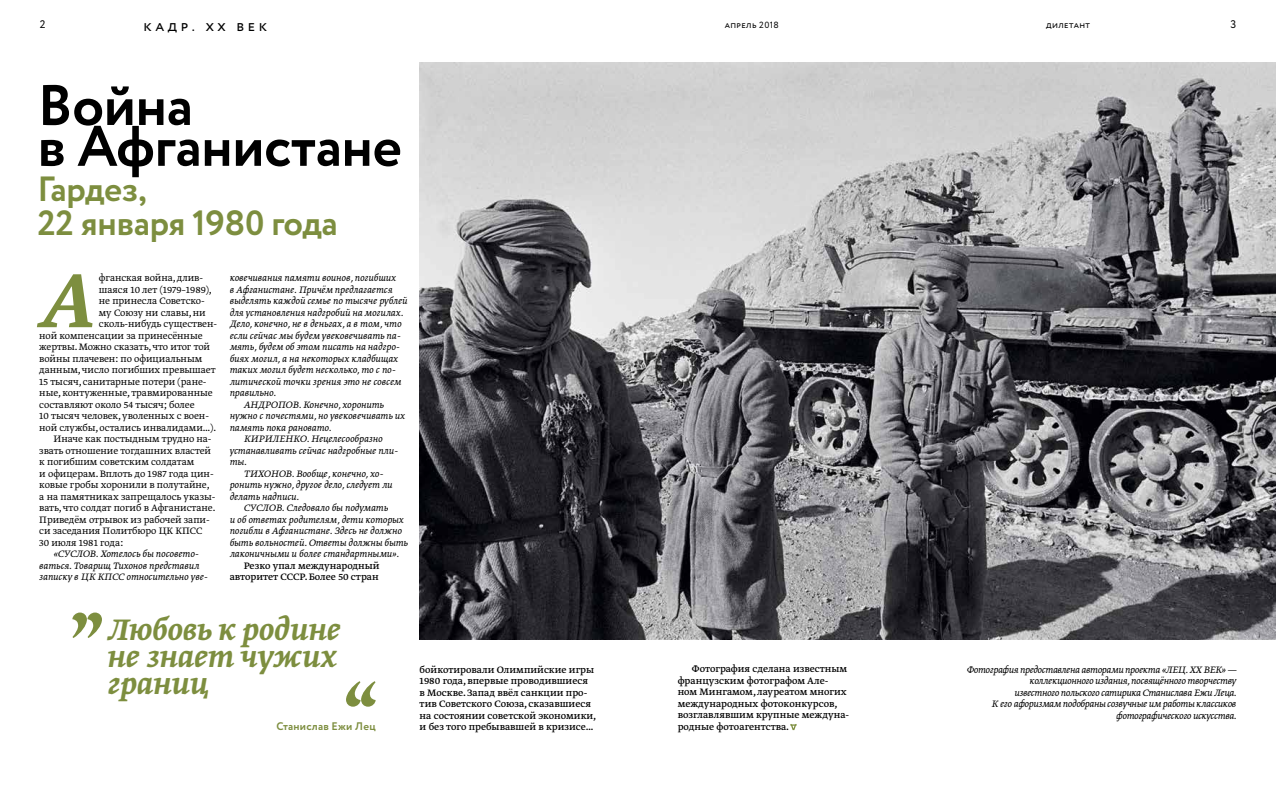
<style>
.page{position:relative;width:1276px;height:786px;background:#fff}
.page>*{position:absolute;margin:0;border:0;box-sizing:border-box;transform-origin:0 0}
.t1{font:italic 500 89.9px "Greta Text Pro";color:#7d8e3f}
.t2{font:700 57px/40.8px "Circe";letter-spacing:-.01em;color:#000}
.t3{font:italic 500 35px/26.6px "Greta Text Pro";letter-spacing:-.01em;color:#7d8e3f;text-align:justify}
.t4{font:700 35px/34.5px "Circe";letter-spacing:-.01em;color:#7d8e3f}
.t5{font:15px "Circe";letter-spacing:.24em;color:#000}
.t6{font:italic 300 11px/11.5px "Greta Text Pro";color:#000}
.t7{font:300 11px "Greta Text Pro";color:#000}
.t8{font:11px/11.5px "Greta Text Pro";color:#000}
.t9{font:italic 300 11px/11.5px "Greta Text Pro";letter-spacing:-.025em;color:#000;text-align:right}
.t10{font:700 11px "Circe";letter-spacing:.02em;color:#7d8e3f}
.t11{font:11px "Circe";color:#000}
.t12{font:9px "Circe";letter-spacing:.04em;color:#000}
</style>
<div class="page">
<svg style="left:790px;top:724px;width:6px;height:5px"></svg>
<img style="left:420px;top:62px;width:856px;height:576px">
<svg style="left:72px;top:612px;width:30px;height:25px"></svg>
<svg style="left:346px;top:681px;width:29px;height:25px"></svg>
<p class="t11" style="left:40px;top:17px;width:7px">2</p>
<h3 class="t5" style="left:144px;top:16px;width:125px">кадр. хх век</h3>
<p class="t12" style="left:725px;top:19px;width:56px">апрель 2018</p>
<p class="t12" style="left:1046px;top:19px;width:45px">дилетант</p>
<p class="t11" style="left:1230px;top:17px;width:7px">3</p>
<h2 class="t2" style="left:38px;top:88px;width:366px">Война<br>в Афганистане</h2>
<h3 class="t4" style="left:38px;top:173px;width:302px">Гардез,<br>22 января 1980 года</h3>
<h1 class="t1" style="left:39px;top:243px;width:54px">А</h1>
<p class="t7" style="left:99px;top:271px;width:106px">фганская война, длив-</p>
<p class="t7" style="left:99px;top:282px;width:114px">шаяся 10 лет (1979–1989),</p>
<p class="t7" style="left:99px;top:294px;width:107px">не принесла Советско-</p>
<p class="t7" style="left:99px;top:305px;width:108px">му Союзу ни славы, ни</p>
<p class="t7" style="left:99px;top:317px;width:120px">сколь-нибудь существен-</p>
<p class="t7" style="left:39px;top:328px;width:165px">ной компенсации за принесённые</p>
<p class="t7" style="left:39px;top:340px;width:172px">жертвы. Можно сказать, что итог той</p>
<p class="t7" style="left:39px;top:351px;width:164px">войны плачевен: по официальным</p>
<p class="t7" style="left:39px;top:363px;width:178px">данным, число погибших превышает</p>
<p class="t7" style="left:39px;top:374px;width:169px">15 тысяч, санитарные потери (ране-</p>
<p class="t7" style="left:39px;top:386px;width:175px">ные, контуженные, травмированные</p>
<p class="t7" style="left:39px;top:397px;width:157px">составляют около 54 тысяч; более</p>
<p class="t7" style="left:39px;top:409px;width:171px">10 тысяч человек, уволенных с воен-</p>
<p class="t7" style="left:39px;top:420px;width:178px">ной службы, остались инвалидами…).</p>
<p class="t7" style="left:53px;top:432px;width:160px">Иначе как постыдным трудно на-</p>
<p class="t7" style="left:39px;top:443px;width:173px">звать отношение тогдашних властей</p>
<p class="t7" style="left:39px;top:455px;width:156px">к погибшим советским солдатам</p>
<p class="t7" style="left:39px;top:466px;width:176px">и офицерам. Вплоть до 1987 года цин-</p>
<p class="t7" style="left:39px;top:478px;width:172px">ковые гробы хоронили в полутайне,</p>
<p class="t7" style="left:39px;top:489px;width:178px">а на памятниках запрещалось указы-</p>
<p class="t7" style="left:39px;top:501px;width:178px">вать, что солдат погиб в Афганистане.</p>
<p class="t7" style="left:39px;top:512px;width:172px">Приведём отрывок из рабочей запи-</p>
<p class="t7" style="left:39px;top:524px;width:165px">си заседания Политбюро ЦК КПСС</p>
<p class="t7" style="left:39px;top:535px;width:85px">30 июля 1981 года:</p>
<p class="t6" style="left:39px;top:548px;width:170px;text-indent:14px">«СУСЛОВ. Хотелось бы посовето&shy;ваться. Товарищ Тихонов представил записку в ЦК КПСС относительно уве-</p>
<p class="t6" style="left:230px;top:272px;width:168px">ковечивания памяти воинов, погибших</p>
<p class="t6" style="left:230px;top:284px;width:164px">в Афганистане. Причём предлагается</p>
<p class="t6" style="left:230px;top:295px;width:179px">выделять каждой семье по тысяче рублей</p>
<p class="t6" style="left:230px;top:307px;width:175px">для установления надгробий на могилах.</p>
<p class="t6" style="left:230px;top:318px;width:173px">Дело, конечно, не в деньгах, а в том, что</p>
<p class="t6" style="left:230px;top:330px;width:172px">если сейчас мы будем увековечивать па-</p>
<p class="t6" style="left:230px;top:341px;width:171px">мять, будем об этом писать на надгро-</p>
<p class="t6" style="left:230px;top:353px;width:170px">биях могил, а на некоторых кладбищах</p>
<p class="t6" style="left:230px;top:364px;width:167px">таких могил будет несколько, то с по-</p>
<p class="t6" style="left:230px;top:376px;width:173px">литической точки зрения это не совсем</p>
<p class="t6" style="left:230px;top:387px;width:48px">правильно.</p>
<p class="t6" style="left:244px;top:399px;width:142px">АНДРОПОВ. Конечно, хоронить</p>
<p class="t6" style="left:230px;top:410px;width:177px">нужно с почестями, но увековечивать их</p>
<p class="t6" style="left:230px;top:422px;width:103px">память пока рановато.</p>
<p class="t6" style="left:244px;top:433px;width:140px">КИРИЛЕНКО. Нецелесообразно</p>
<p class="t6" style="left:230px;top:445px;width:170px">устанавливать сейчас надгробные пли-</p>
<p class="t6" style="left:230px;top:456px;width:19px">ты.</p>
<p class="t6" style="left:244px;top:468px;width:141px">ТИХОНОВ. Вообще, конечно, хо-</p>
<p class="t6" style="left:230px;top:479px;width:164px">ронить нужно, другое дело, следует ли</p>
<p class="t6" style="left:230px;top:491px;width:71px">делать надписи.</p>
<p class="t6" style="left:244px;top:502px;width:146px">СУСЛОВ. Следовало бы подумать</p>
<p class="t6" style="left:230px;top:514px;width:176px">и об ответах родителям, дети которых</p>
<p class="t6" style="left:230px;top:525px;width:174px">погибли в Афганистане. Здесь не должно</p>
<p class="t6" style="left:230px;top:537px;width:180px">быть вольностей. Ответы должны быть</p>
<p class="t6" style="left:230px;top:548px;width:171px">лаконичными и более стандартными».</p>
<p class="t8" style="left:230px;top:559px;width:151px;text-align:right">Резко упал международный авторитет СССР. Более 50 стран</p>
<h3 class="t3" style="left:107px;top:617px;width:235px">Любовь к родине не знает чужих границ</h3>
<p class="t10" style="left:276px;top:718px;width:101px">Станислав Ежи Лец</p>
<p class="t8" style="left:420px;top:663px;width:178px">бойкотировали Олимпийские игры 1980 года, впервые проводившиеся<br>в Москве. Запад ввёл санкции про&shy;тив Советского Союза, сказавшиеся на состоянии советской экономики, и без того пребывавшей в кризисе…</p>
<p class="t8" style="left:677px;top:663px;width:173px;text-indent:14px">Фотография сделана известным французским фотографом Але&shy;ном Мингамом, лауреатом многих международных фотоконкурсов, возглавлявшим крупные междуна&shy;родные фотоагентства.</p>
<p class="t9" style="left:967px;top:663px;width:271px">Фотография предоставлена авторами проекта «ЛЕЦ. ХХ ВЕК» — коллекционного издания, посвящённого творчеству<br>известного польского сатирика Станислава Ежи Леца.<br>К его афоризмам подобраны созвучные им работы классиков фотографического искусства.</p>
</div>
